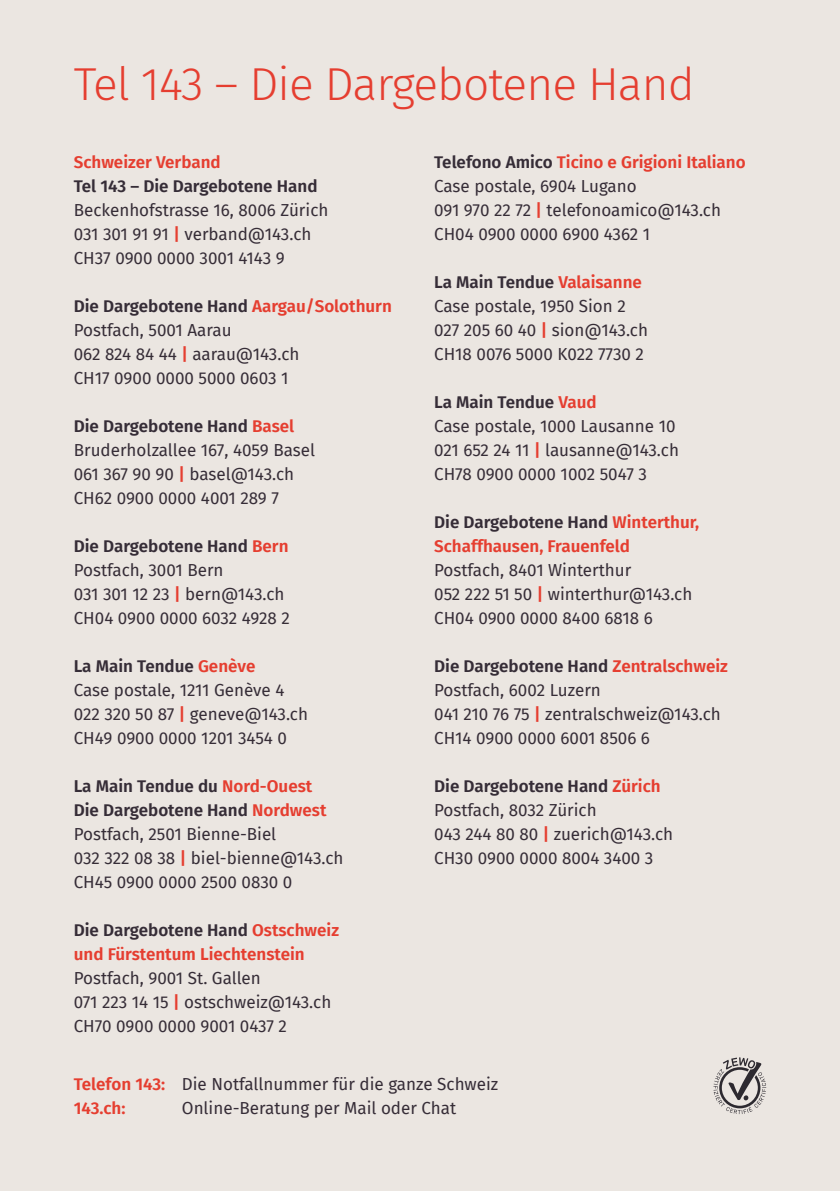
<style>
.page{position:relative;width:840px;height:1191px;background:#fff}
.page>*{position:absolute;margin:0;border:0;box-sizing:border-box;transform-origin:0 0}
.t1{font:300 46px "Fira Sans";letter-spacing:-.02em;color:#e53e30}
.t2{font:17px/24px "Fira Sans";color:#362d37}
.t3{font:600 17px/24px "Fira Sans";color:#e53e30}
.t4{font:600 17px "Fira Sans";color:#362d37}
.s1{font-weight:600;color:#e53e30}
.s2{font-weight:600}
.s3{color:#362d37}
</style>
<div class="page">
<div style="left:0;top:0;width:839px;height:1191px;background:#ebe6e1"></div>
<svg style="left:713px;top:1057px;width:52px;height:57px"></svg>
<h1 class="t1" style="left:74px;top:51px;width:622px">Tel 143 – Die Dargebotene Hand</h1>
<p class="t3" style="left:74px;top:149px;width:148px">Schweizer Verband</p>
<p class="t4" style="left:74px;top:172px;width:245px">Tel 143 – Die Dargebotene Hand</p>
<p class="t2" style="left:74px;top:197px;width:256px">Beckenhofstrasse 16, 8006 Zürich<br>031 301 91 91 <span class="s1">|</span> verband@143.ch<br>CH37 0900 0000 3001 4143 9</p>
<p class="t2" style="left:74px;top:293px;width:319px"><span class="s2">Die Dargebotene Hand</span> <span class="s1">Aargau/Solothurn<br></span>Postfach, 5001 Aarau<br>062 824 84 44 <span class="s1">|</span> aarau@143.ch<br>CH17 0900 0000 5000 0603 1</p>
<p class="t2" style="left:74px;top:413px;width:242px"><span class="s2">Die Dargebotene Hand</span> <span class="s1">Basel<br></span>Bruderholzallee 167, 4059 Basel<br>061 367 90 90 <span class="s1">|</span> basel@143.ch<br>CH62 0900 0000 4001 289 7</p>
<p class="t2" style="left:74px;top:533px;width:217px"><span class="s2">Die Dargebotene Hand</span> <span class="s1">Bern<br></span>Postfach, 3001 Bern<br>031 301 12 23 <span class="s1">|</span> bern@143.ch<br>CH04 0900 0000 6032 4928 2</p>
<p class="t2" style="left:74px;top:653px;width:236px"><span class="s2">La Main Tendue</span> <span class="s1">Genève<br></span>Case postale, 1211 Genève 4<br>022 320 50 87 <span class="s1">|</span> geneve@143.ch<br>CH49 0900 0000 1201 3454 0</p>
<p class="t2" style="left:74px;top:773px;width:271px"><span class="s2">La Main Tendue du</span> <span class="s1">Nord-Ouest<br></span><span class="s2">Die Dargebotene Hand</span> <span class="s1">Nordwest<br></span>Postfach, 2501 Bienne-Biel<br>032 322 08 38 <span class="s1">|</span> biel-bienne@143.ch<br>CH45 0900 0000 2500 0830 0</p>
<p class="t3" style="left:74px;top:917px;width:267px"><span class="s3">Die Dargebotene Hand</span> Ostschweiz und Fürstentum Liechtenstein</p>
<p class="t2" style="left:74px;top:965px;width:259px">Postfach, 9001 St. Gallen<br>071 223 14 15 <span class="s1">|</span> ostschweiz@143.ch<br>CH70 0900 0000 9001 0437 2</p>
<p class="t2" style="left:434px;top:149px;width:313px"><span class="s2">Telefono Amico</span> <span class="s1">Ticino e Grigioni Italiano<br></span>Case postale, 6904 Lugano<br>091 970 22 72 <span class="s1">|</span> telefonoamico@143.ch<br>CH04 0900 0000 6900 4362 1</p>
<p class="t2" style="left:434px;top:269px;width:215px"><span class="s2">La Main Tendue</span> <span class="s1">Valaisanne<br></span>Case postale, 1950 Sion 2<br>027 205 60 40 <span class="s1">|</span> sion@143.ch<br>CH18 0076 5000 K022 7730 2</p>
<p class="t2" style="left:434px;top:389px;width:246px"><span class="s2">La Main Tendue</span> <span class="s1">Vaud<br></span>Case postale, 1000 Lausanne 10<br>021 652 24 11 <span class="s1">|</span> lausanne@143.ch<br>CH78 0900 0000 1002 5047 3</p>
<p class="t3" style="left:434px;top:509px;width:266px"><span class="s3">Die Dargebotene Hand</span> Winterthur,<br>Schaffhausen, Frauenfeld</p>
<p class="t2" style="left:434px;top:557px;width:259px">Postfach, 8401 Winterthur<br>052 222 51 50 <span class="s1">|</span> winterthur@143.ch<br>CH04 0900 0000 8400 6818 6</p>
<p class="t2" style="left:434px;top:653px;width:295px"><span class="s2">Die Dargebotene Hand</span> <span class="s1">Zentralschweiz<br></span>Postfach, 6002 Luzern<br>041 210 76 75 <span class="s1">|</span> zentralschweiz@143.ch<br>CH14 0900 0000 6001 8506 6</p>
<p class="t2" style="left:434px;top:773px;width:240px"><span class="s2">Die Dargebotene Hand</span> <span class="s1">Zürich<br></span>Postfach, 8032 Zürich<br>043 244 80 80 <span class="s1">|</span> zuerich@143.ch<br>CH30 0900 0000 8004 3400 3</p>
<p class="t2" style="left:74px;top:1071px;width:426px"><span class="s1">Telefon 143:</span> Die Notfallnummer für die ganze Schweiz<br><span class="s1">143.ch:</span></p>
<p class="t2" style="left:182px;top:1095px;width:276px">Online-Beratung per Mail oder Chat</p>
</div>
